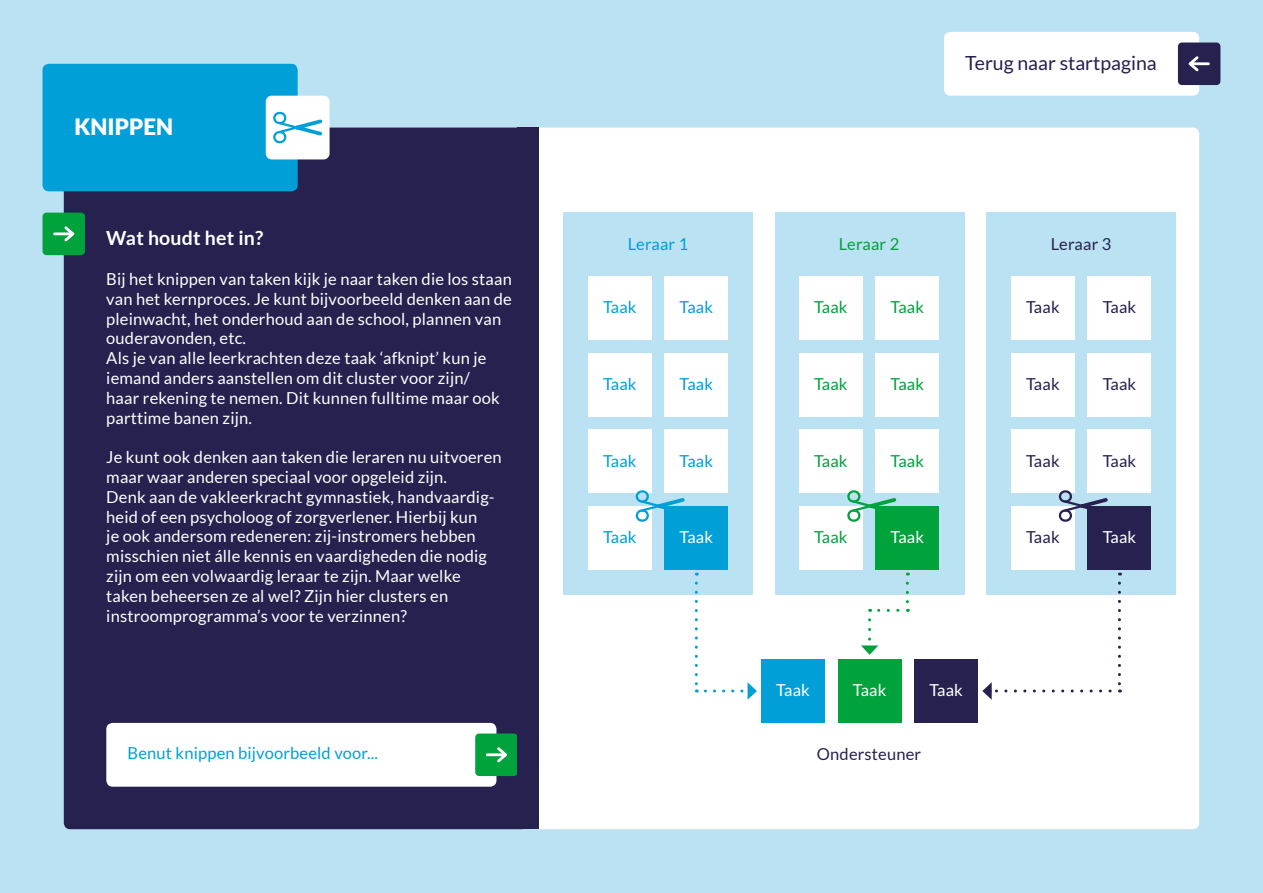
<style>
.page{position:relative;width:1263px;height:893px;background:#bbe2f2}
.page>*{position:absolute;margin:0;border:0;box-sizing:border-box;transform-origin:0 0}
.t1{font:900 22.5px "Lato";color:#fff}
.t2{font:19.5px "Lato";color:#26214f}
.t3{font:700 19.5px "Lato";letter-spacing:.01em;color:#fff}
.t4{font:16.5px/19.8px "Lato";letter-spacing:.01em;color:#fff}
.t5{font:16.5px "Lato";letter-spacing:.01em;color:#009fd8}
.t6{font:16.5px "Lato";letter-spacing:.01em;color:#26214f}
.t7{font:16.5px "Lato";letter-spacing:.01em;color:#00a23c}
</style>
<div class="page">
<div style="left:64px;top:128px;width:464px;height:701px;background:#26214f;border-radius:6px"></div>
<div style="left:528px;top:128px;width:671px;height:701px;background:#fff;border-radius:6px"></div>
<div style="left:43px;top:64px;width:255px;height:127px;background:#009fd8;border-radius:6px"></div>
<div style="left:106px;top:723px;width:390px;height:64px;background:#fff;border-radius:6px"></div>
<div style="left:43px;top:213px;width:42px;height:42px;background:#00a23c;border-radius:4px"></div>
<svg style="left:53px;top:226px;width:21px;height:15px"></svg>
<div style="left:475px;top:733px;width:43px;height:43px;background:#00a23c;border-radius:4px"></div>
<svg style="left:486px;top:747px;width:21px;height:15px"></svg>
<div style="left:518px;top:128px;width:21px;height:701px;background:#26214f"></div>
<div style="left:266px;top:96px;width:64px;height:63px;background:#fff;border-radius:6px"></div>
<svg style="left:273px;top:111px;width:50px;height:33px"></svg>
<div style="left:944px;top:32px;width:255px;height:64px;background:#fff;border-radius:6px"></div>
<div style="left:1178px;top:43px;width:42px;height:42px;background:#26214f;border-radius:4px"></div>
<svg style="left:1189px;top:56px;width:21px;height:15px"></svg>
<div style="left:563px;top:213px;width:190px;height:382px;background:#bbe2f2"></div>
<div style="left:775px;top:213px;width:189px;height:382px;background:#bbe2f2"></div>
<div style="left:986px;top:213px;width:190px;height:382px;background:#bbe2f2"></div>
<div style="left:588px;top:276px;width:64px;height:64px;background:#fff"></div>
<div style="left:588px;top:353px;width:64px;height:64px;background:#fff"></div>
<div style="left:588px;top:429px;width:64px;height:64px;background:#fff"></div>
<div style="left:588px;top:506px;width:64px;height:64px;background:#fff"></div>
<div style="left:664px;top:276px;width:64px;height:64px;background:#fff"></div>
<div style="left:664px;top:353px;width:64px;height:64px;background:#fff"></div>
<div style="left:664px;top:429px;width:64px;height:64px;background:#fff"></div>
<div style="left:664px;top:506px;width:64px;height:64px;background:#009fd8"></div>
<div style="left:799px;top:276px;width:64px;height:64px;background:#fff"></div>
<div style="left:799px;top:353px;width:64px;height:64px;background:#fff"></div>
<div style="left:799px;top:429px;width:64px;height:64px;background:#fff"></div>
<div style="left:799px;top:506px;width:64px;height:64px;background:#fff"></div>
<div style="left:875px;top:276px;width:64px;height:64px;background:#fff"></div>
<div style="left:875px;top:353px;width:64px;height:64px;background:#fff"></div>
<div style="left:875px;top:429px;width:64px;height:64px;background:#fff"></div>
<div style="left:875px;top:506px;width:64px;height:64px;background:#00a23c"></div>
<div style="left:1011px;top:276px;width:64px;height:64px;background:#fff"></div>
<div style="left:1011px;top:353px;width:64px;height:64px;background:#fff"></div>
<div style="left:1011px;top:429px;width:64px;height:64px;background:#fff"></div>
<div style="left:1011px;top:506px;width:64px;height:64px;background:#fff"></div>
<div style="left:1087px;top:276px;width:64px;height:64px;background:#fff"></div>
<div style="left:1087px;top:353px;width:64px;height:64px;background:#fff"></div>
<div style="left:1087px;top:429px;width:64px;height:64px;background:#fff"></div>
<div style="left:1087px;top:506px;width:64px;height:64px;background:#26214f"></div>
<svg style="left:695px;top:583px;width:3px;height:109px"></svg>
<svg style="left:705px;top:682px;width:52px;height:18px"></svg>
<svg style="left:1118px;top:583px;width:3px;height:109px"></svg>
<svg style="left:982px;top:682px;width:128px;height:18px"></svg>
<svg style="left:906px;top:583px;width:3px;height:29px"></svg>
<svg style="left:870px;top:609px;width:28px;height:3px"></svg>
<svg style="left:861px;top:620px;width:17px;height:35px"></svg>
<div style="left:761px;top:659px;width:64px;height:64px;background:#009fd8"></div>
<div style="left:838px;top:659px;width:63px;height:64px;background:#00a23c"></div>
<div style="left:914px;top:659px;width:64px;height:64px;background:#26214f"></div>
<svg style="left:635px;top:490px;width:50px;height:32px"></svg>
<svg style="left:847px;top:490px;width:50px;height:32px"></svg>
<svg style="left:1058px;top:490px;width:50px;height:32px"></svg>
<h1 class="t1" style="left:74px;top:114px;width:100px">KNIPPEN</h1>
<p class="t3" style="left:106px;top:227px;width:159px">Wat houdt het in?</p>
<p class="t4" style="left:106px;top:269px;width:407px">Bij het knippen van taken kijk je naar taken die los staan van het kernproces. Je kunt bijvoorbeeld denken aan de pleinwacht, het onderhoud aan de school, plannen van ouderavonden, etc.<br>Als je van alle leerkrachten deze taak ‘afknipt’ kun je iemand anders aanstellen om dit cluster voor zijn/<br>haar rekening te nemen. Dit kunnen fulltime maar ook parttime banen zijn.</p>
<p class="t4" style="left:106px;top:447px;width:397px">Je kunt ook denken aan taken die leraren nu uitvoeren maar waar anderen speciaal voor opgeleid zijn.<br>Denk aan de vakleerkracht gymnastiek, handvaardig&shy;heid of een psycholoog of zorgverlener. Hierbij kun<br>je ook andersom redeneren: zij-instromers hebben misschien niet álle kennis en vaardigheden die nodig zijn om een volwaardig leraar te zijn. Maar welke taken beheersen ze al wel? Zijn hier clusters en instroomprogramma’s voor te verzinnen?</p>
<p class="t5" style="left:128px;top:744px;width:252px">Benut knippen bijvoorbeeld voor...</p>
<p class="t2" style="left:965px;top:52px;width:193px">Terug naar startpagina</p>
<p class="t5" style="left:628px;top:234px;width:62px">Leraar 1</p>
<p class="t7" style="left:839px;top:234px;width:62px">Leraar 2</p>
<p class="t6" style="left:1051px;top:234px;width:62px">Leraar 3</p>
<p class="t5" style="left:603px;top:298px;width:35px">Taak</p>
<p class="t5" style="left:679px;top:298px;width:35px">Taak</p>
<p class="t7" style="left:814px;top:298px;width:35px">Taak</p>
<p class="t7" style="left:890px;top:298px;width:35px">Taak</p>
<p class="t6" style="left:1026px;top:298px;width:35px">Taak</p>
<p class="t6" style="left:1103px;top:298px;width:35px">Taak</p>
<p class="t5" style="left:603px;top:375px;width:35px">Taak</p>
<p class="t5" style="left:679px;top:375px;width:35px">Taak</p>
<p class="t7" style="left:814px;top:375px;width:35px">Taak</p>
<p class="t7" style="left:890px;top:375px;width:35px">Taak</p>
<p class="t6" style="left:1026px;top:375px;width:35px">Taak</p>
<p class="t6" style="left:1103px;top:375px;width:35px">Taak</p>
<p class="t5" style="left:603px;top:451px;width:35px">Taak</p>
<p class="t5" style="left:679px;top:451px;width:35px">Taak</p>
<p class="t7" style="left:814px;top:451px;width:35px">Taak</p>
<p class="t7" style="left:890px;top:451px;width:35px">Taak</p>
<p class="t6" style="left:1026px;top:451px;width:35px">Taak</p>
<p class="t6" style="left:1103px;top:451px;width:35px">Taak</p>
<p class="t5" style="left:603px;top:528px;width:35px">Taak</p>
<p class="t4" style="left:679px;top:527px;width:35px">Taak</p>
<p class="t7" style="left:814px;top:528px;width:35px">Taak</p>
<p class="t4" style="left:890px;top:527px;width:35px">Taak</p>
<p class="t6" style="left:1026px;top:528px;width:35px">Taak</p>
<p class="t4" style="left:1103px;top:527px;width:35px">Taak</p>
<p class="t4" style="left:776px;top:680px;width:35px">Taak</p>
<p class="t4" style="left:853px;top:680px;width:35px">Taak</p>
<p class="t4" style="left:929px;top:680px;width:35px">Taak</p>
<p class="t6" style="left:817px;top:745px;width:106px">Ondersteuner</p>
</div>
